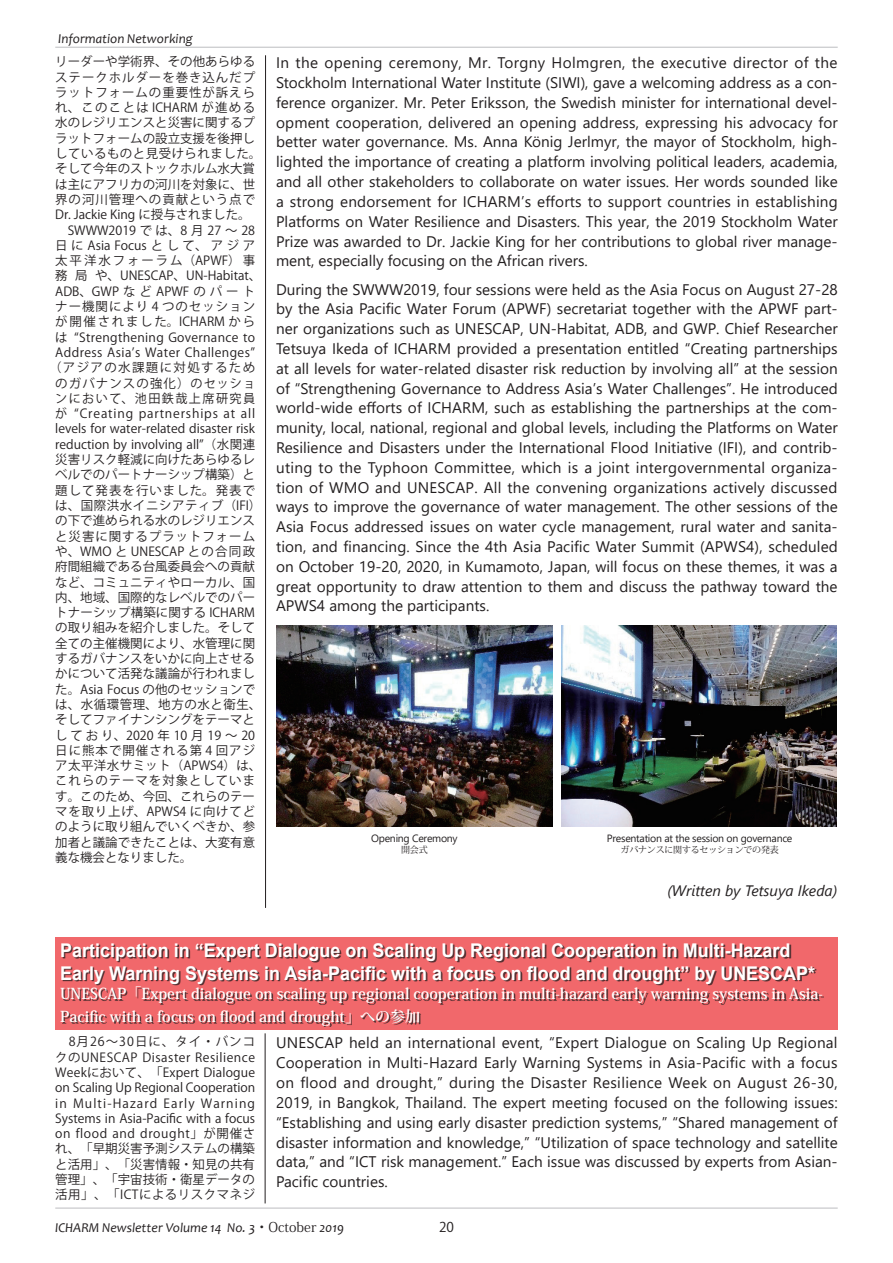
<style>
.page{position:relative;width:893px;height:1263px;background:#fff}
.page>*{position:absolute;margin:0;border:0;box-sizing:border-box;transform-origin:0 0}
.t1{font:700 18.9px/22.5px "Arial";color:#fff;scale:.95 1}
.t2{font:15.3px/19.8px "Segoe UI";color:#231f20;text-align:justify}
.t3{font:italic 15.15px "Segoe UI";color:#231f20}
.t4{font:700 15px/22.5px "Koz Min Pro";color:#fff}
.t5{font:italic 13.5px "Candara";color:#231f20}
.t6{font:13.5px "Koz Go Pro";color:#231f20}
.t7{font:12.45px/15.3px "Koz Go Pro";letter-spacing:.005em;color:#231f20;text-align:justify}
.t8{font:12.45px "Koz Go Pro";letter-spacing:.075em;color:#231f20}
.t9{font:12.45px "Koz Go Pro";letter-spacing:.035em;color:#231f20}
.t10{font:12.45px "Koz Go Pro";letter-spacing:.08em;color:#231f20}
.t11{font:12.45px "Koz Go Pro";letter-spacing:.025em;color:#231f20}
.t12{font:12.45px "Koz Go Pro";letter-spacing:.07em;color:#231f20}
.t13{font:12.45px "Koz Go Pro";letter-spacing:.05em;color:#231f20}
.t14{font:12.45px "Koz Go Pro";letter-spacing:.23em;color:#231f20}
.t15{font:12.45px "Koz Go Pro";letter-spacing:.105em;color:#231f20}
.t16{font:12.45px "Koz Go Pro";letter-spacing:.135em;color:#231f20}
.t17{font:12.45px "Koz Go Pro";letter-spacing:.065em;color:#231f20}
.t18{font:12.45px "Koz Go Pro";letter-spacing:.04em;color:#231f20}
.t19{font:12.45px "Koz Go Pro";letter-spacing:.155em;color:#231f20}
.t20{font:12.45px "Koz Go Pro";letter-spacing:.045em;color:#231f20}
.t21{font:12.45px "Koz Go Pro";letter-spacing:.11em;color:#231f20}
.t22{font:12.45px "Koz Go Pro";letter-spacing:.085em;color:#231f20}
.t23{font:12.45px "Koz Go Pro";letter-spacing:.12em;color:#231f20}
.t24{font:10.5px "Segoe UI";letter-spacing:-.025em;color:#231f20}
.t25{font:9px "Koz Min Pro";letter-spacing:-.025em;color:#231f20}
.s1{font-family:"Koz Min Pro";font-style:normal}
</style>
<div class="page">
<hr style="left:265px;top:55px;width:1px;height:853px;background:#231f20">
<div style="left:55px;top:938px;width:783px;height:92px;background:#f1686b"></div>
<div style="left:62px;top:945px;width:761px;height:82px;background:#231f20;opacity:.75"></div>
<hr style="left:265px;top:1033px;width:1px;height:170px;background:#231f20">
<img style="left:276px;top:625px;width:276px;height:201px">
<img style="left:562px;top:625px;width:275px;height:201px">
<hr style="left:55px;top:1208px;width:783px;height:1px;background:#bcbdc0">
<hr style="left:55px;top:47px;width:783px;height:1px;background:#bcbdc0">
<p class="t5" style="left:58px;top:30px;width:136px">Information Networking</p>
<p class="t7" style="left:55px;top:54px;width:201px">リーダーや学術界、その他あらゆる</p>
<p class="t8" style="left:55px;top:69px;width:201px">ステークホルダーを巻き込んだプ</p>
<p class="t8" style="left:55px;top:84px;width:201px">ラットフォームの重要性が訴えら</p>
<p class="t15" style="left:55px;top:100px;width:201px">れ、このことは ICHARM が進める</p>
<p class="t7" style="left:55px;top:116px;width:201px">水のレジリエンスと災害に関するプ</p>
<p class="t7" style="left:55px;top:131px;width:201px">ラットフォームの設立支援を後押し</p>
<p class="t18" style="left:55px;top:145px;width:207px">しているものと見受けられました。</p>
<p class="t7" style="left:55px;top:161px;width:201px">そして今年のストックホルム水大賞</p>
<p class="t7" style="left:55px;top:177px;width:201px">は主にアフリカの河川を対象に、世</p>
<p class="t8" style="left:55px;top:191px;width:201px">界の河川管理への貢献という点で</p>
<p class="t7" style="left:55px;top:207px;width:197px">Dr. Jackie King に授与されました。</p>
<p class="t7" style="left:55px;top:223px;width:201px">　SWWW2019 では、8 月 27 ～ 28</p>
<p class="t7" style="left:55px;top:238px;width:201px">日に Asia Focus として、アジア</p>
<p class="t19" style="left:55px;top:253px;width:201px">太平洋水フォーラム（APWF）事</p>
<p class="t7" style="left:55px;top:269px;width:208px">務 局 や、UNESCAP、UN-Habitat、</p>
<p class="t7" style="left:55px;top:284px;width:201px">ADB、GWP など APWF のパート</p>
<p class="t10" style="left:55px;top:298px;width:201px">ナー機関により 4 つのセッション</p>
<p class="t16" style="left:55px;top:314px;width:201px">が開催されました。ICHARM から</p>
<p class="t11" style="left:55px;top:329px;width:201px">は “Strengthening Governance to</p>
<p class="t9" style="left:55px;top:344px;width:201px">Address Asia’s Water Challenges”</p>
<p class="t21" style="left:49px;top:360px;width:208px">（アジアの水課題に対処するため</p>
<p class="t22" style="left:55px;top:375px;width:201px">のガバナンスの強化）のセッショ</p>
<p class="t23" style="left:55px;top:390px;width:201px">ンにおいて、池田鉄哉上席研究員</p>
<p class="t12" style="left:55px;top:406px;width:201px">が “Creating partnerships at all</p>
<p class="t7" style="left:55px;top:422px;width:201px">levels for water-related disaster risk</p>
<p class="t7" style="left:55px;top:437px;width:201px">reduction by involving all”（水関連</p>
<p class="t7" style="left:55px;top:452px;width:201px">災害リスク軽減に向けたあらゆるレ</p>
<p class="t7" style="left:55px;top:467px;width:201px">ベルでのパートナーシップ構築）と</p>
<p class="t10" style="left:55px;top:482px;width:201px">題して発表を行いました。発表で</p>
<p class="t13" style="left:55px;top:497px;width:208px">は、国際洪水イニシアティブ（IFI）</p>
<p class="t7" style="left:55px;top:513px;width:201px">の下で進められる水のレジリエンス</p>
<p class="t8" style="left:55px;top:528px;width:201px">と災害に関するプラットフォーム</p>
<p class="t7" style="left:55px;top:544px;width:201px">や、WMO と UNESCAP との合同政</p>
<p class="t7" style="left:55px;top:559px;width:201px">府間組織である台風委員会への貢献</p>
<p class="t7" style="left:55px;top:575px;width:201px">など、コミュニティやローカル、国</p>
<p class="t7" style="left:55px;top:590px;width:201px">内、地域、国際的なレベルでのパー</p>
<p class="t7" style="left:55px;top:605px;width:201px">トナーシップ構築に関する ICHARM</p>
<p class="t7" style="left:55px;top:620px;width:201px">の取り組みを紹介しました。そして</p>
<p class="t7" style="left:55px;top:636px;width:201px">全ての主催機関により、水管理に関</p>
<p class="t7" style="left:55px;top:651px;width:201px">するガバナンスをいかに向上させる</p>
<p class="t7" style="left:55px;top:666px;width:201px">かについて活発な議論が行われまし</p>
<p class="t7" style="left:55px;top:682px;width:201px">た。Asia Focus の他のセッションで</p>
<p class="t20" style="left:55px;top:696px;width:208px">は、水循環管理、地方の水と衛生、</p>
<p class="t7" style="left:55px;top:712px;width:201px">そしてファイナンシングをテーマと</p>
<p class="t14" style="left:55px;top:727px;width:201px">しており、2020年10月19～20</p>
<p class="t10" style="left:55px;top:742px;width:201px">日に熊本で開催される第 4 回アジ</p>
<p class="t9" style="left:55px;top:757px;width:208px">ア太平洋水サミット（APWS4）は、</p>
<p class="t8" style="left:55px;top:773px;width:201px">これらのテーマを対象としていま</p>
<p class="t7" style="left:55px;top:789px;width:201px">す。このため、今回、これらのテー</p>
<p class="t17" style="left:55px;top:803px;width:201px">マを取り上げ、APWS4 に向けてど</p>
<p class="t7" style="left:55px;top:819px;width:201px">のように取り組んでいくべきか、参</p>
<p class="t7" style="left:55px;top:835px;width:201px">加者と議論できたことは、大変有意</p>
<p class="t7" style="left:55px;top:850px;width:138px">義な機会となりました。</p>
<p class="t2" style="left:276px;top:52px;width:563px">In the opening ceremony, Mr. Torgny Holmgren, the executive director of the Stockholm International Water Institute (SIWI), gave a welcoming address as a con&shy;ference organizer. Mr. Peter Eriksson, the Swedish minister for international devel&shy;opment cooperation, delivered an opening address, expressing his advocacy for better water governance. Ms. Anna König Jerlmyr, the mayor of Stockholm, high&shy;lighted the importance of creating a platform involving political leaders, academia, and all other stakeholders to collaborate on water issues. Her words sounded like a strong endorsement for ICHARM’s efforts to support countries in establishing Platforms on Water Resilience and Disasters. This year, the 2019 Stockholm Water Prize was awarded to Dr. Jackie King for her contributions to global river manage&shy;ment, especially focusing on the African rivers.</p>
<p class="t2" style="left:276px;top:278px;width:563px">During the SWWW2019, four sessions were held as the Asia Focus on August 27-28 by the Asia Pacific Water Forum (APWF) secretariat together with the APWF part&shy;ner organizations such as UNESCAP, UN-Habitat, ADB, and GWP. Chief Researcher Tetsuya Ikeda of ICHARM provided a presentation entitled “Creating partnerships at all levels for water-related disaster risk reduction by involving all” at the session of “Strengthening Governance to Address Asia’s Water Challenges”. He introduced world-wide efforts of ICHARM, such as establishing the partnerships at the com&shy;munity, local, national, regional and global levels, including the Platforms on Water Resilience and Disasters under the International Flood Initiative (IFI), and contrib&shy;uting to the Typhoon Committee, which is a joint intergovernmental organiza&shy;tion of WMO and UNESCAP. All the convening organizations actively discussed ways to improve the governance of water management. The other sessions of the Asia Focus addressed issues on water cycle management, rural water and sanita&shy;tion, and financing. Since the 4th Asia Pacific Water Summit (APWS4), scheduled on October 19-20, 2020, in Kumamoto, Japan, will focus on these themes, it was a great opportunity to draw attention to them and discuss the pathway toward the APWS4 among the participants.</p>
<p class="t24" style="left:371px;top:829px;width:88px">Opening Ceremony</p>
<p class="t25" style="left:401px;top:844px;width:28px">開会式</p>
<p class="t24" style="left:607px;top:829px;width:187px">Presentation at the session on governance</p>
<p class="t25" style="left:621px;top:844px;width:160px">ガバナンスに関するセッションでの発表</p>
<p class="t3" style="left:667px;top:876px;width:172px">(Written by Tetsuya Ikeda)</p>
<p class="t1" style="left:60px;top:939px;width:796px">Participation in “Expert Dialogue on Scaling Up Regional Cooperation in Multi-Hazard<br>Early Warning Systems in Asia-Pacific with a focus on flood and drought” by UNESCAP*</p>
<p class="t4" style="left:60px;top:982px;width:764px">UNESCAP「Expert dialogue on scaling up regional cooperation in multi-hazard early warning systems in Asia-<br>Pacific with a focus on flood and drought」への参加</p>
<p class="t2" style="left:276px;top:1032px;width:563px">UNESCAP held an international event, “Expert Dialogue on Scaling Up Regional Cooperation in Multi-Hazard Early Warning Systems in Asia-Pacific with a focus on flood and drought,” during the Disaster Resilience Week on August 26-30, 2019, in Bangkok, Thailand. The expert meeting focused on the following issues: “Establishing and using early disaster prediction systems,” “Shared management of disaster information and knowledge,” “Utilization of space technology and satellite data,” and “ICT risk management.” Each issue was discussed by experts from Asian-Pacific countries.</p>
<p class="t7" style="left:55px;top:1034px;width:201px">　8月26～30日に、タイ・バンコクのUNESCAP Disaster Resilience Weekにおいて、「Expert Dialogue on Scaling Up Regional Cooperation in Multi-Hazard Early Warning Systems in Asia-Pacific with a focus on flood and drought」が開催され、「早期災害予測システムの構築と活用」、「災害情報・知見の共有管理」、「宇宙技術・衛星データの活用」、「ICTによるリスクマネジ</p>
<p class="t5" style="left:55px;top:1219px;width:290px">ICHARM Newsletter Volume 14 No. 3<span class="s1">・October</span> 2019</p>
<p class="t6" style="left:439px;top:1219px;width:16px">20</p>
</div>
